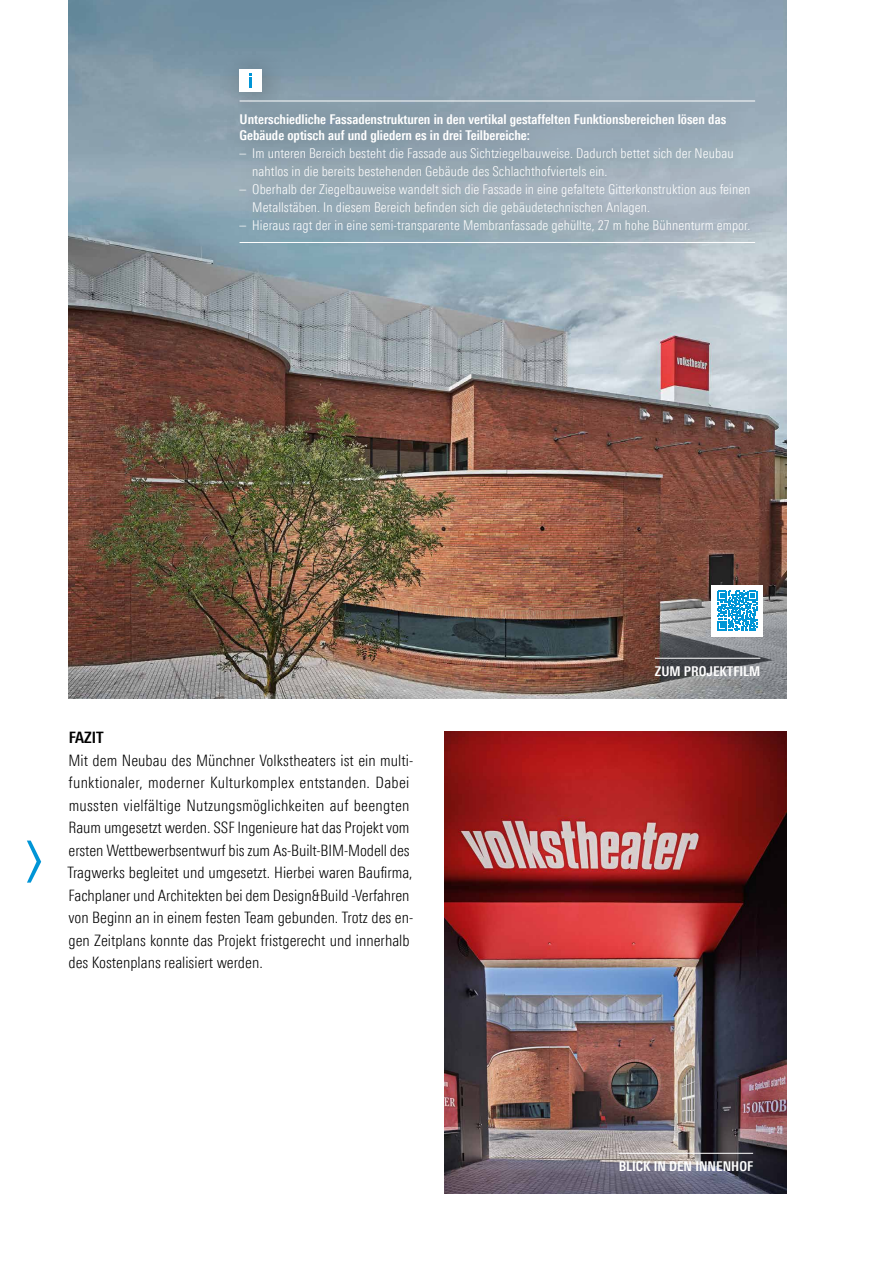
<style>
.page{position:relative;width:893px;height:1263px;background:#fff}
.page>*{position:absolute;margin:0;border:0;box-sizing:border-box;transform-origin:0 0}
.t1{font:100 108px "Linotype Univers 230";color:#0095d6}
.t2{font:300 15.75px/22.5px "Linotype Univers 320 Cn";color:#000}
.t3{font:700 15.75px "Linotype Univers 620 Cn";color:#000}
.t4{font:300 13.5px/18px "Linotype Univers 320 Cn";letter-spacing:.005em;color:#fff}
.t5{font:700 13.5px/16.2px "Linotype Univers 620 Cn";color:#fff}
</style>
<div class="page">
<img style="left:68px;top:0;width:719px;height:698px">
<img style="left:444px;top:732px;width:343px;height:461px">
<hr style="left:619px;top:1153px;width:134px;height:1px;background:#fff">
<hr style="left:655px;top:658px;width:105px;height:1px;background:#fff">
<div style="left:712px;top:585px;width:51px;height:51px;background:#fff"></div>
<svg style="left:717px;top:591px;width:40px;height:40px"></svg>
<div style="left:219px;top:49px;width:555px;height:220px;background:#000;opacity:.25"></div>
<hr style="left:240px;top:101px;width:515px;height:1px;background:#fff">
<hr style="left:240px;top:242px;width:515px;height:1px;background:#fff">
<div style="left:240px;top:69px;width:22px;height:23px;background:#fff"></div>
<svg style="left:249px;top:73px;width:3px;height:14px"></svg>
<p class="t5" style="left:240px;top:110px;width:488px">Unterschiedliche Fassadenstrukturen in den vertikal gestaffelten Funktionsbereichen lösen das<br>Gebäude optisch auf und gliedern es in drei Teilbereiche:</p>
<p class="t4" style="left:252px;top:144px;width:483px;text-indent:-13px">– Im unteren Bereich besteht die Fassade aus Sichtziegelbauweise. Dadurch bettet sich der Neubau nahtlos in die bereits bestehenden Gebäude des Schlachthofviertels ein.</p>
<p class="t4" style="left:252px;top:180px;width:500px;text-indent:-13px">– Oberhalb der Ziegelbauweise wandelt sich die Fassade in eine gefaltete Gitterkonstruktion aus feinen<br>Metallstäben. In diesem Bereich befinden sich die gebäudetechnischen Anlagen.</p>
<p class="t4" style="left:240px;top:216px;width:512px">– Hieraus ragt der in eine semi-transparente Membranfassade gehüllte, 27 m hohe Bühnenturm empor.</p>
<h1 class="t1" style="left:19px;top:790px;width:32px">›</h1>
<p class="t3" style="left:69px;top:728px;width:36px">FAZIT</p>
<p class="t2" style="left:68px;top:749px;width:347px">Mit dem Neubau des Münchner Volkstheaters ist ein multi&shy;funktionaler, moderner Kulturkomplex entstanden. Dabei mussten vielfältige Nutzungsmöglichkeiten auf beengten Raum umgesetzt werden. SSF Ingenieure hat das Projekt vom ersten Wettbewerbsentwurf bis zum As-Built-BIM-Modell des Tragwerks begleitet und umgesetzt. Hierbei waren Baufirma, Fachplaner und Architekten bei dem Design&amp;Build -Verfahren von Beginn an in einem festen Team gebunden. Trotz des en&shy;gen Zeitplans konnte das Projekt fristgerecht und innerhalb des Kostenplans realisiert werden.</p>
<p class="t5" style="left:655px;top:663px;width:107px">ZUM PROJEKTFILM</p>
<p class="t5" style="left:619px;top:1158px;width:136px">BLICK IN DEN INNENHOF</p>
</div>
